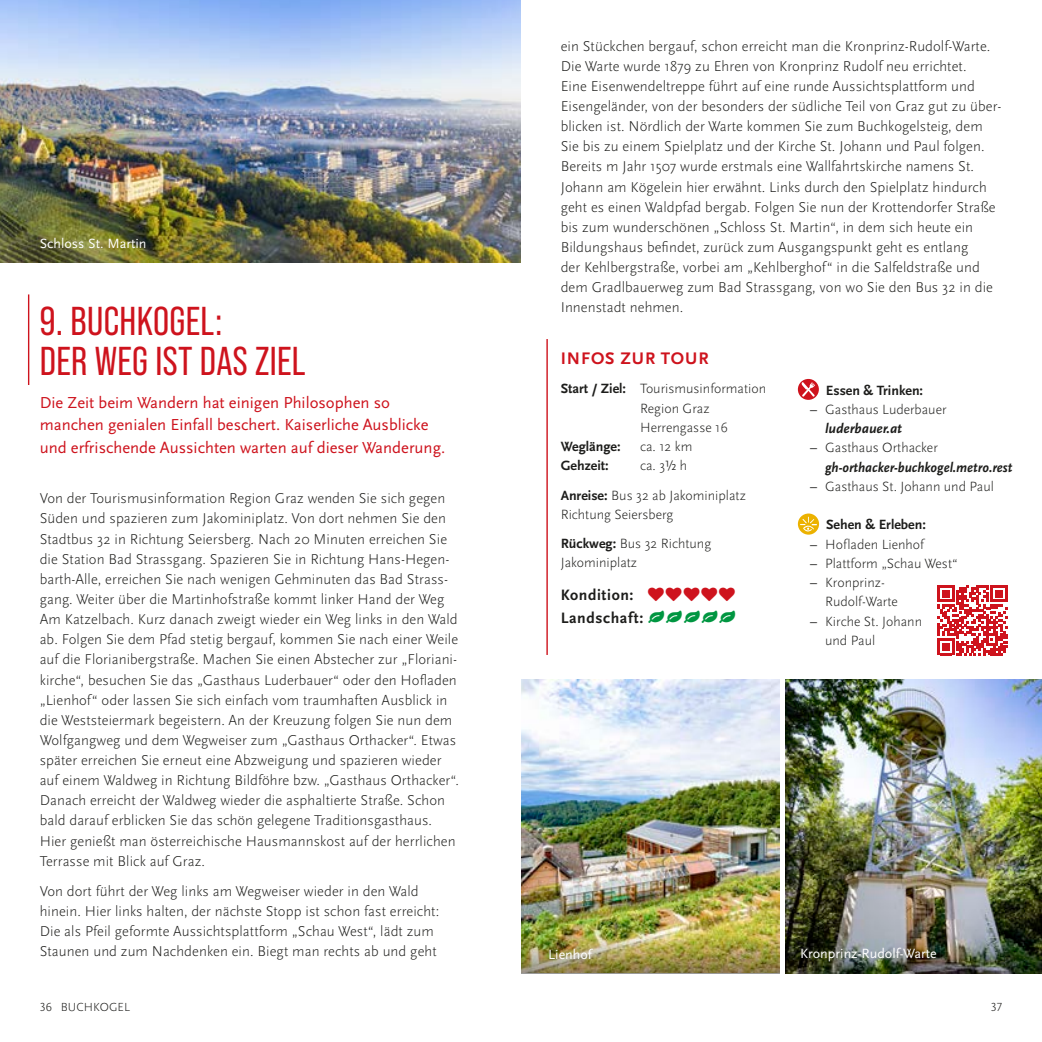
<style>
.page{position:relative;width:1042px;height:1042px;background:#fff}
.page>*{position:absolute;margin:0;border:0;box-sizing:border-box;transform-origin:0 0}
.t1{font:40.25px/40.2px "Bebas Neue Pro";letter-spacing:.01em;color:#ce131d}
.t2{font:700 17.5px "Scala Sans Pro";letter-spacing:.05em;color:#ce131d}
.t3{font:16.62px/22.8px "Scala Sans Pro";color:#ce131d}
.t4{font:700 15.75px/22.8px "Scala Sans Pro";letter-spacing:.04em;color:#1d1d1b}
.t5{font:300 14.88px/20.1px "Scala Sans Pro";letter-spacing:.005em;color:#1d1d1b}
.t6{font:300 14px/19.2px "Scala Sans Pro";color:#1d1d1b}
.t7{font:italic 700 14px/19.2px "Scala Sans Pro";color:#1d1d1b;scale:.95 1}
.t8{font:14px "Scala Sans Pro";color:#fff}
.t9{font:700 14px "Scala Sans Pro";color:#1d1d1b}
.t10{font:300 12.25px "Scala Sans Pro";letter-spacing:.01em;color:#1d1d1b}
.s1{font-weight:700}
.s2{color:#009641}
.s3{font-weight:400}
.s4{font-weight:700;font-style:italic}
.s5{font-weight:400;font-style:normal}
.s6{font-weight:300;font-style:normal}
</style>
<div class="page">
<img style="left:785px;top:680px;width:257px;height:294px">
<img style="left:521px;top:680px;width:258px;height:240px">
<img style="left:521px;top:920px;width:258px;height:54px">
<img style="left:0;top:0;width:521px;height:263px">
<div style="left:798px;top:379px;width:21px;height:21px;background:#ce131d;border-radius:50%"></div>
<svg style="left:801px;top:381px;width:14px;height:16px"></svg>
<svg style="left:798px;top:513px;width:21px;height:22px"></svg>
<svg style="left:800px;top:517px;width:17px;height:14px"></svg>
<hr style="left:546px;top:339px;width:2px;height:316px;background:#ce131d">
<hr style="left:28px;top:294px;width:1px;height:91px;background:#ce131d">
<svg style="left:937px;top:585px;width:70px;height:70px"></svg>
<p class="t8" style="left:40px;top:235px;width:108px">Schloss St. Martin</p>
<h1 class="t1" style="left:40px;top:300px;width:267px">9. BUCHKOGEL:<br>DER WEG IST DAS ZIEL</h1>
<p class="t3" style="left:40px;top:391px;width:407px">Die Zeit beim Wandern hat einigen Philosophen so manchen genialen Einfall beschert. Kaiserliche Ausblicke und erfrischende Aussichten warten auf dieser Wanderung.</p>
<p class="t5" style="left:40px;top:488px;width:421px">Von der Tourismusinformation Region Graz wenden Sie sich gegen Süden und spazieren zum Jakominiplatz. Von dort nehmen Sie den Stadtbus 32 in Richtung Seiersberg. Nach 20 Minuten erreichen Sie die Station Bad Strassgang. Spazieren Sie in Richtung Hans-Hegen&shy;barth-Alle, erreichen Sie nach wenigen Gehminuten das Bad Strass&shy;gang. Weiter über die Martinhofstraße kommt linker Hand der Weg Am Katzelbach. Kurz danach zweigt wieder ein Weg links in den Wald ab. Folgen Sie dem Pfad stetig bergauf, kommen Sie nach einer Weile auf die Florianibergstraße. Machen Sie einen Abstecher zur „Floriani&shy;kirche“, besuchen Sie das „Gasthaus Luderbauer“ oder den Hofladen „Lienhof“ oder lassen Sie sich einfach vom traumhaften Ausblick in die Weststeiermark begeistern. An der Kreuzung folgen Sie nun dem Wolfgangweg und dem Wegweiser zum „Gasthaus Orthacker“. Etwas später erreichen Sie erneut eine Abzweigung und spazieren wieder auf einem Waldweg in Richtung Bildföhre bzw. „Gasthaus Orthacker“.<br>Danach erreicht der Waldweg wieder die asphaltierte Straße. Schon bald darauf erblicken Sie das schön gelegene Traditionsgasthaus.<br>Hier genießt man österreichische Hausmannskost auf der herrlichen Terrasse mit Blick auf Graz.</p>
<p class="t5" style="left:40px;top:881px;width:401px">Von dort führt der Weg links am Wegweiser wieder in den Wald hinein. Hier links halten, der nächste Stopp ist schon fast erreicht:<br>Die als Pfeil geformte Aussichtsplattform „Schau West“, lädt zum Staunen und zum Nachdenken ein. Biegt man rechts ab und geht</p>
<p class="t5" style="left:561px;top:36px;width:442px">ein Stückchen bergauf, schon erreicht man die Kronprinz-Rudolf-Warte.<br>Die Warte wurde 1879 zu Ehren von Kronprinz Rudolf neu errichtet.<br>Eine Eisenwendeltreppe führt auf eine runde Aussichtsplattform und Eisengeländer, von der besonders der südliche Teil von Graz gut zu über&shy;blicken ist. Nördlich der Warte kommen Sie zum Buchkogelsteig, dem Sie bis zu einem Spielplatz und der Kirche St. Johann und Paul folgen.<br>Bereits m Jahr 1507 wurde erstmals eine Wallfahrtskirche namens St.<br>Johann am Kögelein hier erwähnt. Links durch den Spielplatz hindurch geht es einen Waldpfad bergab. Folgen Sie nun der Krottendorfer Straße bis zum wunderschönen „Schloss St. Martin“, in dem sich heute ein Bildungshaus befindet, zurück zum Ausgangspunkt geht es entlang<br>der Kehlbergstraße, vorbei am „Kehlberghof“ in die Salfeldstraße und dem Gradlbauerweg zum Bad Strassgang, von wo Sie den Bus 32 in die Innenstadt nehmen.</p>
<p class="t2" style="left:561px;top:348px;width:149px">INFOS ZUR TOUR</p>
<p class="t6" style="left:640px;top:379px;width:128px;text-indent:-79px"><span class="s1">Start / Ziel:</span> Tourismusinformation<br>Region Graz<br>Herrengasse 16</p>
<p class="t9" style="left:561px;top:439px;width:61px">Weglänge:</p>
<p class="t6" style="left:640px;top:437px;width:54px">ca. 12 km</p>
<p class="t9" style="left:561px;top:458px;width:49px">Gehzeit:</p>
<p class="t6" style="left:561px;top:451px;width:187px;line-height:29.2px;text-indent:79px">ca. 3½ h<br><span class="s1">Anreise:</span> Bus 32 ab Jakominiplatz</p>
<p class="t6" style="left:561px;top:500px;width:152px;line-height:29.2px">Richtung Seiersberg<br><span class="s1">Rückweg:</span> Bus 32 Richtung</p>
<p class="t6" style="left:561px;top:553px;width:78px">Jakominiplatz</p>
<p class="t4" style="left:561px;top:584px;width:176px">Kondition:<br>Landschaft: <span class="s2">●●●●●</span></p>
<p class="t9" style="left:826px;top:382px;width:99px">Essen &amp; Trinken:</p>
<p class="t6" style="left:825px;top:400px;width:123px;text-indent:-15px"><span class="s3">–</span> Gasthaus Luderbauer <span class="s4">luderbauer.at</span></p>
<p class="t7" style="left:825px;top:438px;width:198px;text-indent:-15px"><span class="s5">–</span> <span class="s6">Gasthaus Orthacker </span>gh-orthacker-buchkogel.metro.rest</p>
<p class="t6" style="left:810px;top:477px;width:185px"><span class="s3">–</span> Gasthaus St. Johann und Paul</p>
<p class="t9" style="left:826px;top:517px;width:101px">Sehen &amp; Erleben:</p>
<p class="t6" style="left:810px;top:534px;width:115px"><span class="s3">–</span> Hofladen Lienhof</p>
<p class="t6" style="left:810px;top:554px;width:149px"><span class="s3">–</span> Plattform „Schau West“</p>
<p class="t6" style="left:825px;top:573px;width:74px;text-indent:-15px"><span class="s3">–</span> Kronprinz-<br>Rudolf-Warte</p>
<p class="t6" style="left:825px;top:611px;width:98px;text-indent:-15px"><span class="s3">–</span> Kirche St. Johann und Paul</p>
<p class="t8" style="left:548px;top:946px;width:45px">Lienhof</p>
<p class="t8" style="left:800px;top:945px;width:138px">Kronprinz-Rudolf-Warte</p>
<p class="t10" style="left:40px;top:1000px;width:92px">36 BUCHKOGEL</p>
<p class="t10" style="left:991px;top:1000px;width:13px">37</p>
</div>
